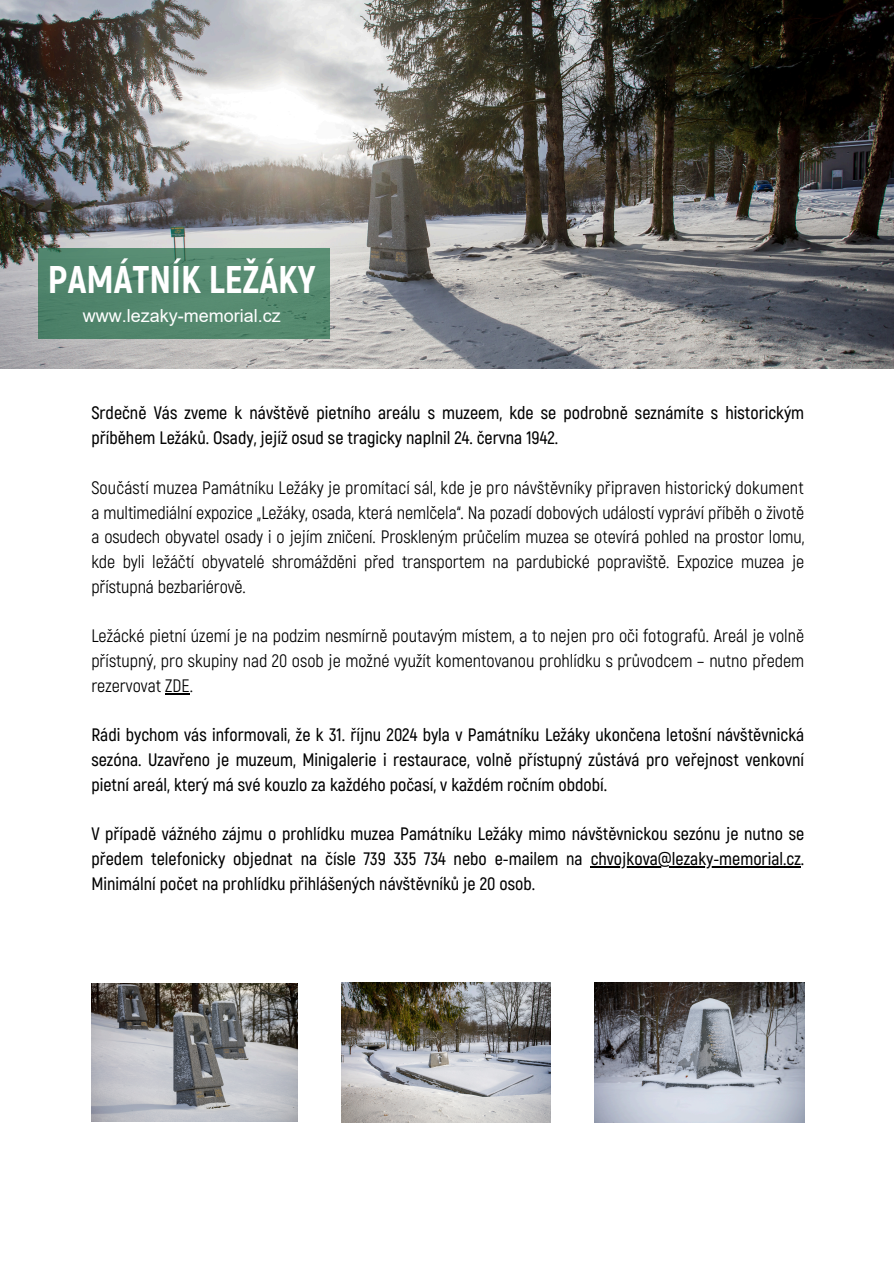
<style>
.page{position:relative;width:894px;height:1264px;background:#fff}
.page>*{position:absolute;margin:0;border:0;box-sizing:border-box;transform-origin:0 0}
.t1{font:800 38.55px "Akrobat";color:#fff}
.t2{font:600 18px/24.8px "Akrobat";color:#000}
.t3{font:18px/24.8px "Akrobat";color:#000;text-align:justify}
.t4{font:18px "Arial";color:#fff}
</style>
<div class="page">
<img style="left:1px;top:0;width:892px;height:368px">
<div style="left:38px;top:249px;width:291px;height:90px;background:#55896f"></div>
<svg style="left:165px;top:693px;width:25px;height:1px"></svg>
<hr style="left:590px;top:866px;width:210px;height:1px;background:#000">
<img style="left:594px;top:982px;width:210px;height:140px">
<img style="left:91px;top:983px;width:206px;height:138px">
<img style="left:341px;top:982px;width:209px;height:140px">
<p class="t1" style="left:48px;top:257px;width:269px">PAMÁTNÍK LEŽÁKY</p>
<h1 class="t4" style="left:83px;top:306px;width:199px">www.lezaky-memorial.cz</h1>
<h2 class="t2" style="left:91px;top:401px;width:714px">Srdečně Vás zveme k návštěvě pietního areálu s muzeem, kde se podrobně seznámíte s historickým příběhem Ležáků. Osady, jejíž osud se tragicky naplnil 24. června 1942.</h2>
<p class="t3" style="left:91px;top:476px;width:713px">Součástí muzea Památníku Ležáky je promítací sál, kde je pro návštěvníky připraven historický dokument</p>
<p class="t3" style="left:91px;top:500px;width:714px">a multimediální expozice „Ležáky, osada, která nemlčela“. Na pozadí dobových událostí vypráví příběh o životě a osudech obyvatel osady i o jejím zničení. Proskleným průčelím muzea se otevírá pohled na prostor lomu, kde byli ležáčtí obyvatelé shromážděni před transportem na pardubické popraviště. Expozice muzea je přístupná bezbariérově.</p>
<p class="t3" style="left:91px;top:624px;width:714px">Ležácké pietní území je na podzim nesmírně poutavým místem, a to nejen pro oči fotografů. Areál je volně přístupný, pro skupiny nad 20 osob je možné využít komentovanou prohlídku s průvodcem – nutno předem rezervovat ZDE.</p>
<p class="t2" style="left:91px;top:723px;width:714px;text-align:justify">Rádi bychom vás informovali, že k 31. říjnu 2024 byla v Památníku Ležáky ukončena letošní návštěvnická sezóna. Uzavřeno je muzeum, Minigalerie i restaurace, volně přístupný zůstává pro veřejnost venkovní pietní areál, který má své kouzlo za každého počasí, v každém ročním období.</p>
<p class="t2" style="left:91px;top:822px;width:714px">V případě vážného zájmu o prohlídku muzea Památníku Ležáky mimo návštěvnickou sezónu je nutno se předem telefonicky objednat na čísle 739 335 734 nebo e-mailem na chvojkova@lezaky-memorial.cz.</p>
<p class="t2" style="left:91px;top:872px;width:445px">Minimální počet na prohlídku přihlášených návštěvníků je 20 osob.</p>
</div>
